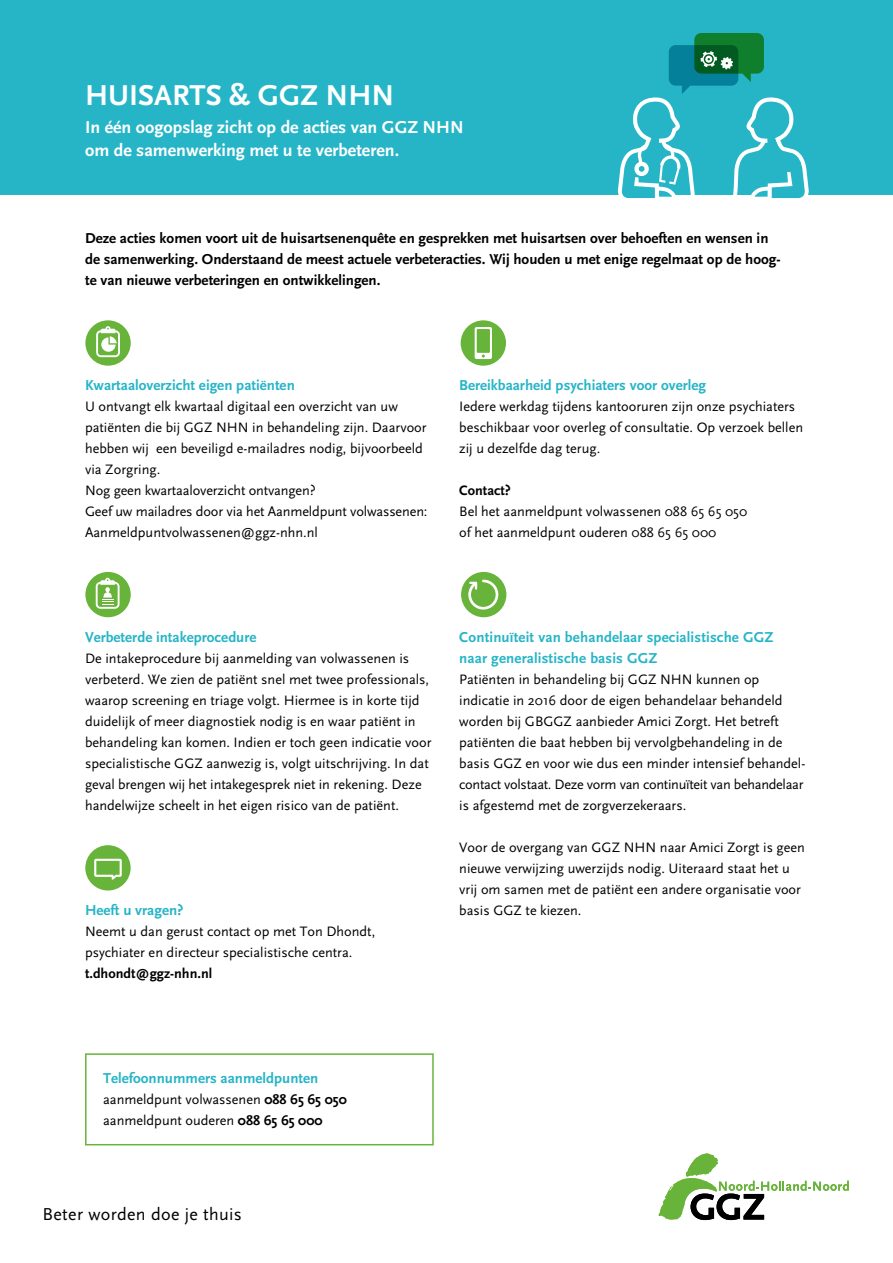
<style>
.page{position:relative;width:893px;height:1263px;background:#fff}
.page>*{position:absolute;margin:0;border:0;box-sizing:border-box;transform-origin:0 0}
.t1{font:700 30px "Scala Sans";color:#fff}
.t2{font:700 18px/22.5px "Scala Sans";color:#fff}
.t3{font:18px "Scala Sans";letter-spacing:.02em;color:#000}
.t4{font:700 15px/21px "Scala Sans";color:#000}
.t5{font:700 15px/21px "Scala Sans";color:#26b5c7}
.t6{font:14.25px/21px "Scala Sans";color:#000}
.t7{font:700 14.25px "Scala Sans";color:#000}
.s1{font-weight:700}
</style>
<div class="page">
<div style="left:85px;top:1053px;width:349px;height:92px;border:2px solid #68b43a"></div>
<div style="left:0;top:0;width:893px;height:195px;background:#26b5c7"></div>
<svg style="left:658px;top:1153px;width:191px;height:67px"></svg>
<svg style="left:618px;top:33px;width:191px;height:166px"></svg>
<div style="left:85px;top:320px;width:46px;height:46px;background:#68b43a;border-radius:50%"></div>
<svg style="left:96px;top:326px;width:24px;height:31px"></svg>
<div style="left:461px;top:320px;width:45px;height:46px;background:#68b43a;border-radius:50%"></div>
<svg style="left:475px;top:327px;width:17px;height:32px"></svg>
<div style="left:461px;top:572px;width:45px;height:45px;background:#68b43a;border-radius:50%"></div>
<svg style="left:467px;top:578px;width:33px;height:33px"></svg>
<div style="left:85px;top:572px;width:46px;height:45px;background:#68b43a;border-radius:50%"></div>
<svg style="left:96px;top:578px;width:24px;height:31px"></svg>
<div style="left:85px;top:845px;width:46px;height:45px;background:#68b43a;border-radius:50%"></div>
<svg style="left:94px;top:859px;width:28px;height:21px"></svg>
<h1 class="t1" style="left:85px;top:79px;width:311px">HUISARTS &amp; GGZ NHN</h1>
<p class="t2" style="left:85px;top:117px;width:380px">In één oogopslag zicht op de acties van GGZ NHN om de samenwerking met u te verbeteren.</p>
<p class="t4" style="left:85px;top:228px;width:697px">Deze acties komen voort uit de huisartsenenquête en gesprekken met huisartsen over behoeften en wensen in de samenwerking. Onderstaand de meest actuele verbeteracties. Wij houden u met enige regelmaat op de hoog&shy;te van nieuwe verbeteringen en ontwikkelingen.</p>
<p class="t5" style="left:85px;top:375px;width:211px">Kwartaaloverzicht eigen patiënten</p>
<p class="t6" style="left:85px;top:396px;width:344px">U ontvangt elk kwartaal digitaal een overzicht van uw patiënten die bij GGZ NHN in behandeling zijn. Daarvoor hebben wij een beveiligd e-mailadres nodig, bijvoorbeeld via Zorgring.<br>Nog geen kwartaaloverzicht ontvangen?<br>Geef uw mailadres door via het Aanmeldpunt volwassenen:<br>Aanmeldpuntvolwassenen@ggz-nhn.nl</p>
<p class="t5" style="left:459px;top:375px;width:248px">Bereikbaarheid psychiaters voor overleg</p>
<p class="t6" style="left:459px;top:396px;width:345px">Iedere werkdag tijdens kantooruren zijn onze psychiaters beschikbaar voor overleg of consultatie. Op verzoek bellen zij u dezelfde dag terug.</p>
<p class="t7" style="left:459px;top:483px;width:53px">Contact?</p>
<p class="t6" style="left:459px;top:501px;width:290px">Bel het aanmeldpunt volwassenen 088 65 65 050 of het aanmeldpunt ouderen 088 65 65 000</p>
<p class="t5" style="left:85px;top:627px;width:173px">Verbeterde intakeprocedure</p>
<p class="t6" style="left:85px;top:648px;width:348px">De intakeprocedure bij aanmelding van volwassenen is verbeterd. We zien de patiënt snel met twee professionals, waarop screening en triage volgt. Hiermee is in korte tijd duidelijk of meer diagnostiek nodig is en waar patiënt in behandeling kan komen. Indien er toch geen indicatie voor specialistische GGZ aanwezig is, volgt uitschrijving. In dat geval brengen wij het intakegesprek niet in rekening. Deze handelwijze scheelt in het eigen risico van de patiënt.</p>
<p class="t5" style="left:85px;top:900px;width:100px">Heeft u vragen?</p>
<p class="t6" style="left:85px;top:921px;width:292px">Neemt u dan gerust contact op met Ton Dhondt, psychiater en directeur specialistische centra.</p>
<p class="t7" style="left:85px;top:966px;width:129px">t.dhondt@ggz-nhn.nl</p>
<p class="t5" style="left:459px;top:627px;width:316px">Continuïteit van behandelaar specialistische GGZ naar generalistische basis GGZ</p>
<p class="t6" style="left:459px;top:669px;width:348px">Patiënten in behandeling bij GGZ NHN kunnen op indicatie in 2016 door de eigen behandelaar behandeld worden bij GBGGZ aanbieder Amici Zorgt. Het betreft patiënten die baat hebben bij vervolgbehandeling in de basis GGZ en voor wie dus een minder intensief behandel&shy;contact volstaat. Deze vorm van continuïteit van behandelaar is afgestemd met de zorgverzekeraars.</p>
<p class="t6" style="left:459px;top:837px;width:347px">Voor de overgang van GGZ NHN naar Amici Zorgt is geen nieuwe verwijzing uwerzijds nodig. Uiteraard staat het u vrij om samen met de patiënt een andere organisatie voor basis GGZ te kiezen.</p>
<p class="t5" style="left:103px;top:1068px;width:217px">Telefoonnummers aanmeldpunten</p>
<p class="t6" style="left:103px;top:1089px;width:245px">aanmeldpunt volwassenen <span class="s1">088 65 65 050 </span>aanmeldpunt ouderen <span class="s1">088 65 65 000</span></p>
<p class="t3" style="left:43px;top:1204px;width:201px">Beter worden doe je thuis</p>
</div>
